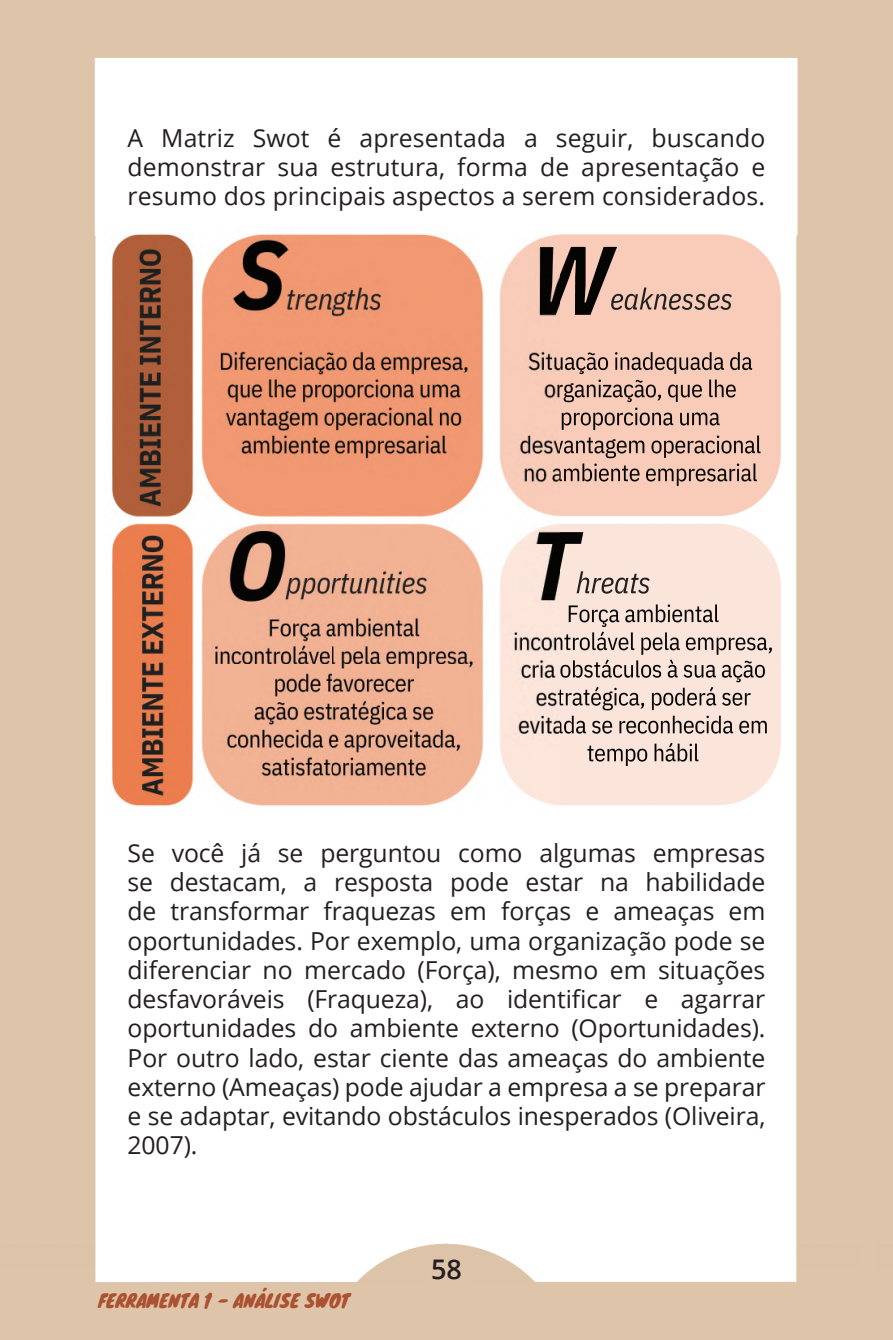
<style>
.page{position:relative;width:893px;height:1340px;background:#fff}
.page>*{position:absolute;margin:0;border:0;box-sizing:border-box;transform-origin:0 0}
.t1{font:600 27px "Open Sans";color:#231f20}
.t2{font:24.75px/29.2px "Open Sans";color:#231f20;text-align:justify}
.t3{font:18px "Knewave";color:#ac5132}
</style>
<div class="page">
<img style="left:0;top:236px;width:155px;height:1103px">
<img style="left:784px;top:236px;width:77px;height:1103px">
<img style="left:104px;top:229px;width:684px;height:581px">
<p class="t2" style="left:128px;top:122px;width:639px">A Matriz Swot é apresentada a seguir, buscando demonstrar sua estrutura, forma de apresentação e resumo dos principais aspectos a serem considerados.</p>
<p class="t2" style="left:128px;top:837px;width:639px">Se você já se perguntou como algumas empresas se destacam, a resposta pode estar na habilidade de transformar fraquezas em forças e ameaças em oportunidades. Por exemplo, uma organização pode se diferenciar no mercado (Força), mesmo em situações desfavoráveis (Fraqueza), ao identificar e agarrar oportunidades do ambiente externo (Oportunidades).<br>Por outro lado, estar ciente das ameaças do ambiente externo (Ameaças) pode ajudar a empresa a se preparar e se adaptar, evitando obstáculos inesperados (Oliveira, 2007).</p>
<p class="t3" style="left:98px;top:1286px;width:253px">FERRAMENTA 1 - ANÁLISE SWOT</p>
<p class="t1" style="left:431px;top:1250px;width:32px">58</p>
</div>
